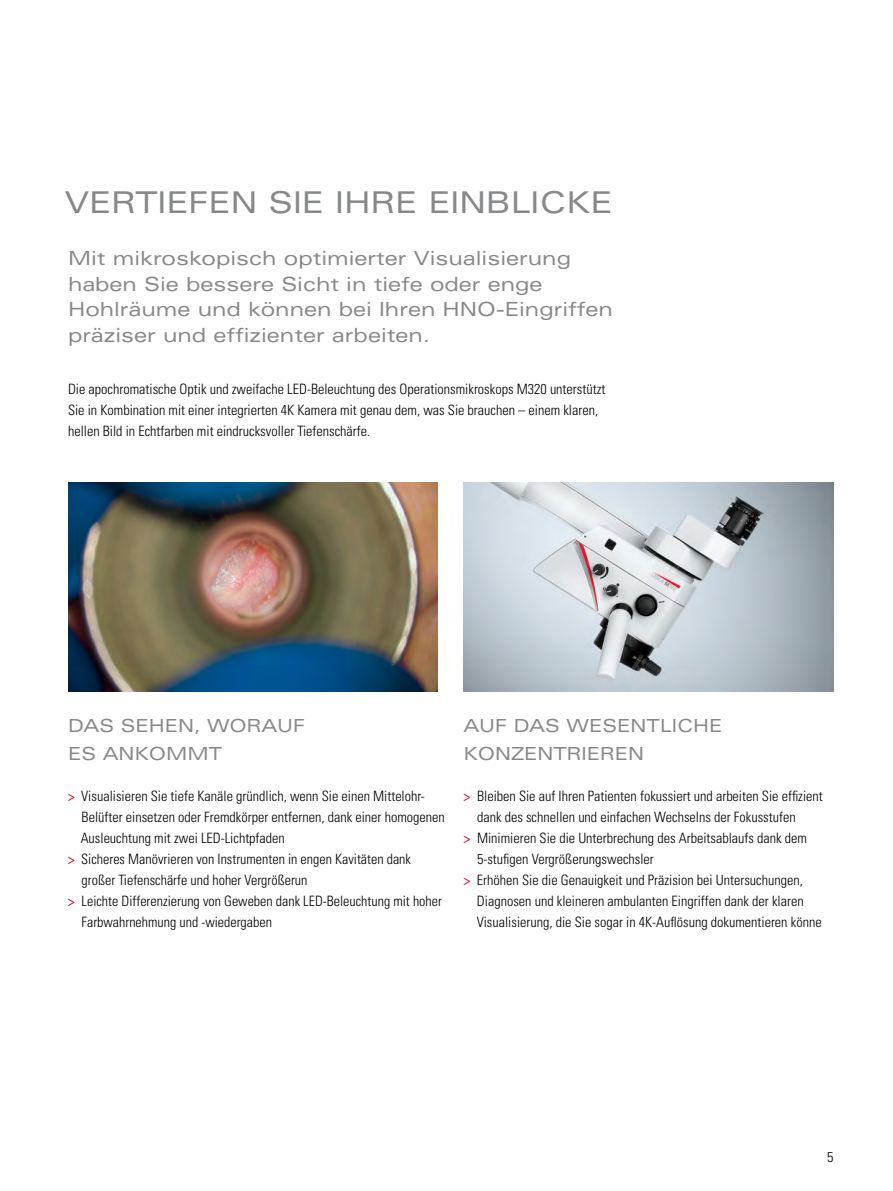
<style>
.page{position:relative;width:893px;height:1191px;background:#fff}
.page>*{position:absolute;margin:0;border:0;box-sizing:border-box;transform-origin:0 0}
.t1{font:expanded 30px "Univers LT Std";color:#87888a}
.t2{font:expanded 19.5px/25.5px "Univers LT Std";color:#87888a}
.t3{font:expanded 18px/27.8px "Univers LT Std";color:#87888a}
.t4{font:300 condensed 14.25px/21px "Univers LT Std";color:#000}
.s1{font-weight:400;color:#e20026}
</style>
<div class="page">
<img style="left:68px;top:483px;width:370px;height:208px">
<img style="left:463px;top:483px;width:370px;height:208px">
<h1 class="t1" style="left:65px;top:185px;width:549px">VERTIEFEN SIE IHRE EINBLICKE</h1>
<h2 class="t2" style="left:68px;top:245px;width:546px">Mit mikroskopisch optimierter Visualisierung haben Sie bessere Sicht in tiefe oder enge Hohlräume und können bei Ihren HNO-Eingriffen präziser und effizienter arbeiten.</h2>
<p class="t4" style="left:68px;top:378px;width:539px">Die apochromatische Optik und zweifache LED-Beleuchtung des Operationsmikroskops M320 unterstützt<br>Sie in Kombination mit einer integrierten 4K Kamera mit genau dem, was Sie brauchen – einem klaren, hellen Bild in Echtfarben mit eindrucksvoller Tiefenschärfe.</p>
<p class="t3" style="left:68px;top:711px;width:239px">DAS SEHEN, WORAUF<br>ES ANKOMMT</p>
<p class="t3" style="left:463px;top:711px;width:260px">AUF DAS WESENTLICHE<br>KONZENTRIEREN</p>
<p class="t4" style="left:68px;top:785px;width:358px"><span class="s1">&gt;</span> Visualisieren Sie tiefe Kanäle gründlich, wenn Sie einen Mittelohr-</p>
<p class="t4" style="left:82px;top:806px;width:365px">Belüfter einsetzen oder Fremdkörper entfernen, dank einer homogenen</p>
<p class="t4" style="left:81px;top:827px;width:206px">Ausleuchtung mit zwei LED-Lichtpfaden</p>
<p class="t4" style="left:68px;top:848px;width:345px"><span class="s1">&gt;</span> Sicheres Manövrieren von Instrumenten in engen Kavitäten dank</p>
<p class="t4" style="left:82px;top:869px;width:227px">großer Tiefenschärfe und hoher Vergrößerun</p>
<p class="t4" style="left:68px;top:890px;width:375px"><span class="s1">&gt;</span> Leichte Differenzierung von Geweben dank LED-Beleuchtung mit hoher</p>
<p class="t4" style="left:82px;top:911px;width:192px">Farbwahrnehmung und -wiedergaben</p>
<p class="t4" style="left:463px;top:785px;width:361px"><span class="s1">&gt;</span> Bleiben Sie auf Ihren Patienten fokussiert und arbeiten Sie effizient</p>
<p class="t4" style="left:477px;top:806px;width:320px">dank des schnellen und einfachen Wechselns der Fokusstufen</p>
<p class="t4" style="left:463px;top:827px;width:345px"><span class="s1">&gt;</span> Minimieren Sie die Unterbrechung des Arbeitsablaufs dank dem</p>
<p class="t4" style="left:477px;top:848px;width:178px">5-stufigen Vergrößerungswechsler</p>
<p class="t4" style="left:463px;top:869px;width:341px"><span class="s1">&gt;</span> Erhöhen Sie die Genauigkeit und Präzision bei Untersuchungen,</p>
<p class="t4" style="left:477px;top:890px;width:328px">Diagnosen und kleineren ambulanten Eingriffen dank der klaren</p>
<p class="t4" style="left:477px;top:911px;width:346px">Visualisierung, die Sie sogar in 4K-Auflösung dokumentieren könne</p>
<p class="t4" style="left:827px;top:1146px;width:8px">5</p>
</div>
